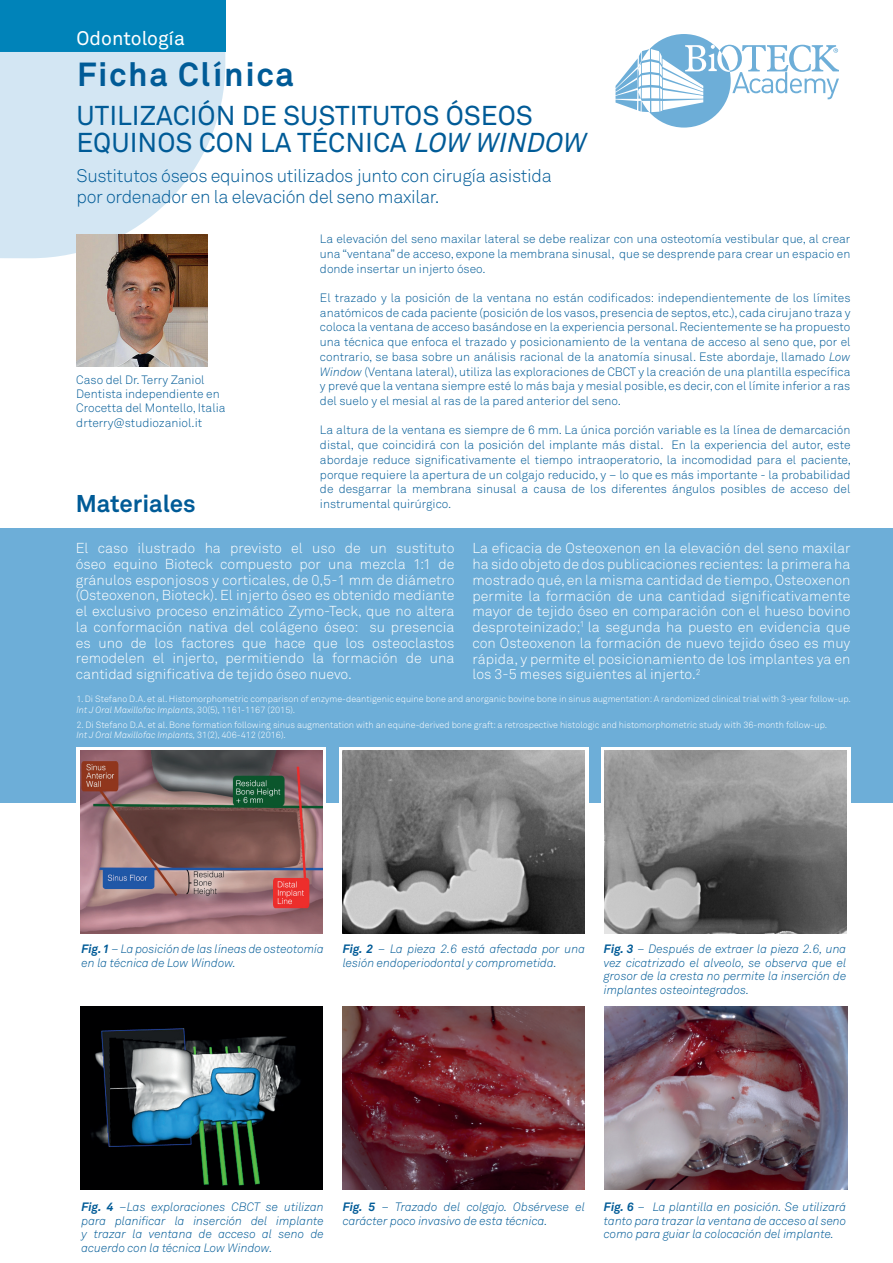
<style>
.page{position:relative;width:893px;height:1263px;background:#fff}
.page>*{position:absolute;margin:0;border:0;box-sizing:border-box;transform-origin:0 0}
.t1{font:700 33px "Akkurat Pro";letter-spacing:.05em;color:#005b97}
.t2{font:27px "Akkurat Pro";color:#005b97}
.t3{font:700 24px "Akkurat Pro";color:#005b97}
.t4{font:19.5px "Akkurat Pro";color:#fff}
.t5{font:18px "Akkurat Light Pro";letter-spacing:-.02em;color:#005b97}
.t6{font:14.25px/15.8px "Akkurat Light Pro";color:#fff;text-align:justify}
.t7{font:12px/14.7px "Akkurat Light Pro";color:#005b97;text-align:justify}
.t8{font:italic 12px/13.5px "Akkurat Light Pro";color:#005b97;text-align:justify}
.t9{font:9px/10.5px "Akkurat Light Pro";color:#fff}
.t10{font:italic 9px "Akkurat Light Pro";color:#fff}
.s1{font-style:italic}
.s2{font-style:normal}
.s3{font-family:"Akkurat Pro";font-weight:700}
</style>
<div class="page">
<div style="left:0;top:0;width:225px;height:52px;background:#0083b9"></div>
<svg style="left:0;top:52px;width:225px;height:206px;background:#d7e8f3"></svg>
<div style="left:0;top:528px;width:893px;height:275px;background:#6daed8"></div>
<img style="left:80px;top:1007px;width:242px;height:183px">
<img style="left:342px;top:1007px;width:243px;height:183px">
<img style="left:605px;top:1007px;width:242px;height:183px">
<img style="left:77px;top:235px;width:130px;height:132px">
<svg style="left:77px;top:747px;width:249px;height:187px;fill:#fff"></svg>
<img style="left:80px;top:751px;width:242px;height:182px">
<svg style="left:339px;top:747px;width:249px;height:187px;fill:#fff"></svg>
<img style="left:342px;top:751px;width:243px;height:182px">
<svg style="left:601px;top:747px;width:249px;height:187px;fill:#fff"></svg>
<img style="left:604px;top:751px;width:243px;height:182px">
<svg style="left:615px;top:34px;width:224px;height:94px"></svg>
<p class="t4" style="left:77px;top:27px;width:110px">Odontología</p>
<p class="t1" style="left:77px;top:54px;width:219px">Ficha Clínica</p>
<p class="t2" style="left:77px;top:100px;width:458px">UTILIZACIÓN DE SUSTITUTOS ÓSEOS</p>
<p class="t2" style="left:77px;top:127px;width:517px">EQUINOS CON LA TÉCNICA <span class="s1">LOW WINDOW</span></p>
<p class="t5" style="left:77px;top:165px;width:477px">Sustitutos óseos equinos utilizados junto con cirugía asistida</p>
<p class="t5" style="left:77px;top:186px;width:364px">por ordenador en la elevación del seno maxilar.</p>
<p class="t7" style="left:320px;top:232px;width:532px">La elevación del seno maxilar lateral se debe realizar con una osteotomía vestibular que, al crear una “ventana” de acceso, expone la membrana sinusal, que se desprende para crear un espacio en donde insertar un injerto óseo.</p>
<p class="t7" style="left:320px;top:291px;width:532px">El trazado y la posición de la ventana no están codificados: independientemente de los límites anatómicos de cada paciente (posición de los vasos, presencia de septos, etc.), cada cirujano traza y coloca la ventana de acceso basándose en la experiencia personal. Recientemente se ha propuesto una técnica que enfoca el trazado y posicionamiento de la ventana de acceso al seno que, por el contrario, se basa sobre un análisis racional de la anatomía sinusal. Este abordaje, llamado <span class="s1">Low Window</span> (Ventana lateral), utiliza las exploraciones de CBCT y la creación de una plantilla específica y prevé que la ventana siempre esté lo más baja y mesial posible, es decir, con el límite inferior a ras del suelo y el mesial al ras de la pared anterior del seno.</p>
<p class="t7" style="left:320px;top:423px;width:533px">La altura de la ventana es siempre de 6 mm. La única porción variable es la línea de demarcación distal, que coincidirá con la posición del implante más distal. En la experiencia del autor, este abordaje reduce significativamente el tiempo intraoperatorio, la incomodidad para el paciente, porque requiere la apertura de un colgajo reducido, y – lo que es más importante - la probabilidad de desgarrar la membrana sinusal a causa de los diferentes ángulos posibles de acceso del</p>
<p class="t7" style="left:76px;top:372px;width:130px">Caso del Dr. Terry Zaniol</p>
<p class="t7" style="left:76px;top:387px;width:145px">Dentista independiente en</p>
<p class="t7" style="left:76px;top:401px;width:151px">Crocetta del Montello, Italia</p>
<p class="t7" style="left:76px;top:415px;width:128px">drterry@studiozaniol.it</p>
<p class="t3" style="left:76px;top:488px;width:122px">Materiales</p>
<p class="t7" style="left:320px;top:497px;width:133px">instrumental quirúrgico.</p>
<p class="t6" style="left:76px;top:540px;width:380px">El caso ilustrado ha previsto el uso de un sustituto óseo equino Bioteck compuesto por una mezcla 1:1 de gránulos esponjosos y corticales, de 0,5-1 mm de diámetro (Osteoxenon, Bioteck). El injerto óseo es obtenido mediante el exclusivo proceso enzimático Zymo-Teck, que no altera la conformación nativa del colágeno óseo: su presencia es uno de los factores que hace que los osteoclastos remodelen el injerto, permitiendo la formación de una cantidad significativa de tejido óseo nuevo.</p>
<p class="t6" style="left:472px;top:541px;width:379px">La eficacia de Osteoxenon en la elevación del seno maxilar ha sido objeto de dos publicaciones recientes: la primera ha mostrado qué, en la misma cantidad de tiempo, Osteoxenon permite la formación de una cantidad significativamente mayor de tejido óseo en comparación con el hueso bovino desproteinizado;<sup>1</sup> la segunda ha puesto en evidencia que con Osteoxenon la formación de nuevo tejido óseo es muy rápida, y permite el posicionamiento de los implantes ya en los 3-5 meses siguientes al injerto.<sup>2</sup></p>
<p class="t9" style="left:77px;top:694px;width:776px">1. Di Stefano D.A. et al. Histomorphometric comparison of enzyme-deantigenic equine bone and anorganic bovine bone in sinus augmentation: A randomized clinical trial with 3-year follow-up.<br><span class="s1">Int J Oral Maxillofac Implants</span>, 30(5), 1161-1167 (2015).</p>
<p class="t9" style="left:77px;top:720px;width:752px">2. Di Stefano D.A. et al. Bone formation following sinus augmentation with an equine-derived bone graft: a retrospective histologic and histomorphometric study with 36-month follow-up.</p>
<p class="t10" style="left:77px;top:730px;width:211px">Int J Oral Maxillofac Implants, <span class="s2">31(2), 406-412 (2016).</span></p>
<p class="t8" style="left:81px;top:942px;width:244px"><span class="s3">Fig. 1</span> – La posición de las líneas de osteotomía en la técnica de Low Window.</p>
<p class="t8" style="left:343px;top:942px;width:244px"><span class="s3">Fig. 2</span> – La pieza 2.6 está afectada por una lesión endoperiodontal y comprometida.</p>
<p class="t8" style="left:604px;top:942px;width:244px"><span class="s3">Fig. 3</span> – Después de extraer la pieza 2.6, una vez cicatrizado el alveolo, se observa que el grosor de la cresta no permite la inserción de implantes osteointegrados.</p>
<p class="t8" style="left:81px;top:1201px;width:244px"><span class="s3">Fig. 4</span> –Las exploraciones CBCT se utilizan para planificar la inserción del implante y trazar la ventana de acceso al seno de acuerdo con la técnica Low Window.</p>
<p class="t8" style="left:343px;top:1201px;width:244px"><span class="s3">Fig. 5</span> – Trazado del colgajo. Obsérvese el carácter poco invasivo de esta técnica.</p>
<p class="t8" style="left:604px;top:1201px;width:244px"><span class="s3">Fig. 6</span> – La plantilla en posición. Se utilizará tanto para trazar la ventana de acceso al seno como para guiar la colocación del implante.</p>
</div>
